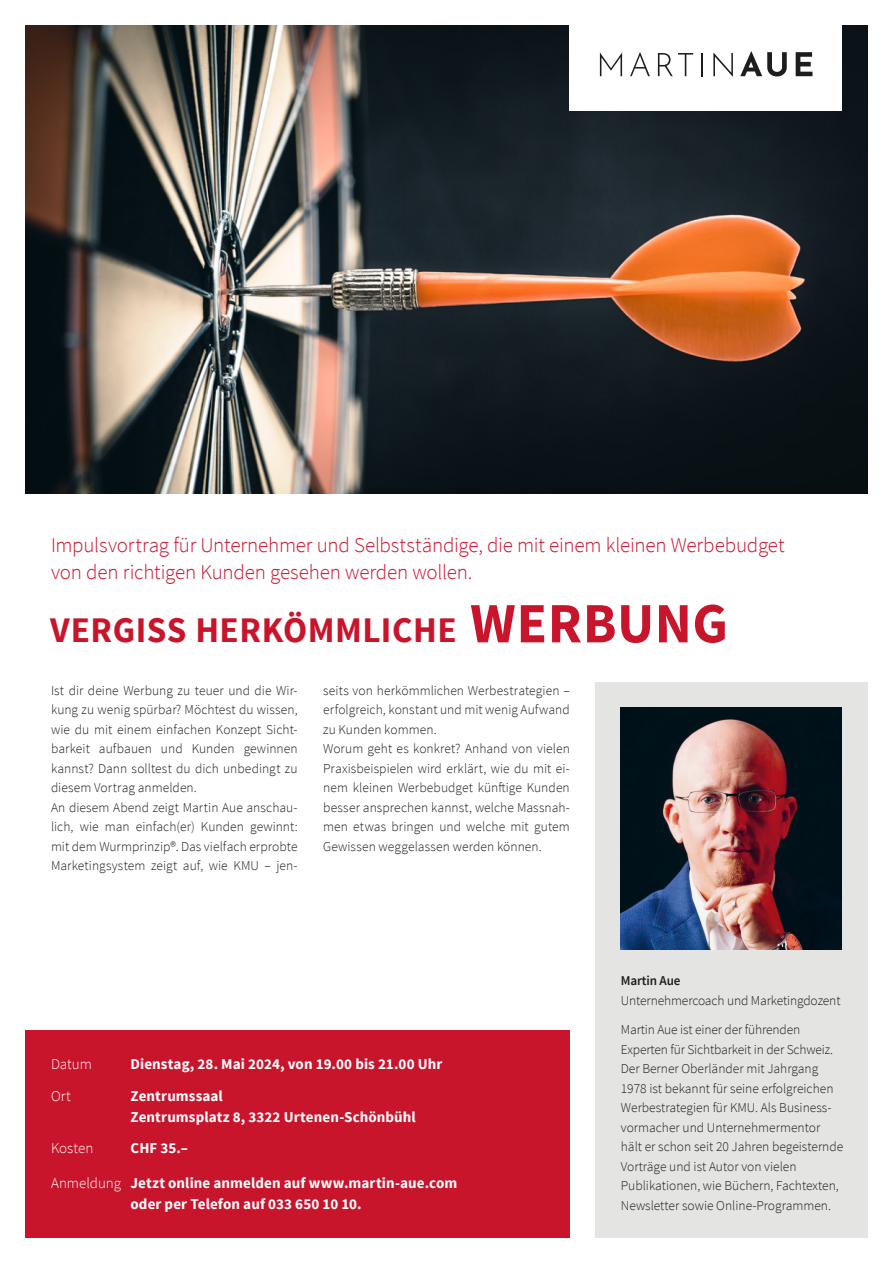
<style>
.page{position:relative;width:893px;height:1263px;background:#fff}
.page>*{position:absolute;margin:0;border:0;box-sizing:border-box;transform-origin:0 0}
.t1{font:700 36px "Source Sans Pro";letter-spacing:.015em;color:#c8152b}
.t2{font:300 21px/27px "Source Sans Pro";letter-spacing:-.01em;color:#c8152b}
.t3{font:700 15px/21px "Source Sans Pro";letter-spacing:.005em;color:#fff}
.t4{font:300 15px "Source Sans Pro";color:#fff}
.t5{font:300 13.5px/19.5px "Source Sans Pro";color:#1d1d1b}
.t6{font:600 13.5px "Source Sans Pro";letter-spacing:-.01em;color:#1d1d1b}
.s1{font-size:57px}
.s2{font-weight:300}
</style>
<div class="page">
<img style="left:26px;top:26px;width:841px;height:467px">
<div style="left:26px;top:1029px;width:544px;height:208px;background:#c8152b"></div>
<div style="left:570px;top:0;width:272px;height:110px;background:#fff"></div>
<svg style="left:600px;top:53px;width:22px;height:23px"></svg>
<svg style="left:630px;top:52px;width:20px;height:24px"></svg>
<svg style="left:658px;top:53px;width:35px;height:23px"></svg>
<hr style="left:701px;top:53px;width:2px;height:23px;background:#1d1d1b">
<svg style="left:713px;top:53px;width:20px;height:24px"></svg>
<svg style="left:740px;top:51px;width:47px;height:25px"></svg>
<svg style="left:796px;top:52px;width:16px;height:24px"></svg>
<div style="left:595px;top:682px;width:272px;height:555px;background:#e4e4e3"></div>
<img style="left:621px;top:707px;width:221px;height:243px">
<h2 class="t2" style="left:51px;top:531px;width:735px">Impulsvortrag für Unternehmer und Selbstständige, die mit einem kleinen Werbebudget von den richtigen Kunden gesehen werden wollen.</h2>
<h1 class="t1" style="left:50px;top:607px;width:679px">VERGISS HERKÖMMLICHE <span class="s1">WERBUNG</span></h1>
<p class="t5" style="left:51px;top:681px;width:248px">Ist dir deine Werbung zu teuer und die Wir&shy;kung zu wenig spürbar? Möchtest du wissen, wie du mit einem einfachen Konzept Sicht&shy;barkeit aufbauen und Kunden gewinnen kannst? Dann solltest du dich unbedingt zu diesem Vortrag anmelden.<br>An diesem Abend zeigt Martin Aue anschau&shy;lich, wie man einfach(er) Kunden gewinnt: mit dem Wurmprinzip®. Das vielfach erprobte Marketingsystem zeigt auf, wie KMU – jen-</p>
<p class="t5" style="left:323px;top:680px;width:248px">seits von herkömmlichen Werbestrategien – erfolgreich, konstant und mit wenig Aufwand zu Kunden kommen.<br>Worum geht es konkret? Anhand von vielen Praxisbeispielen wird erklärt, wie du mit ei&shy;nem kleinen Werbebudget künftige Kunden besser ansprechen kannst, welche Massnah&shy;men etwas bringen und welche mit gutem Gewissen weggelassen werden können.</p>
<p class="t4" style="left:51px;top:1055px;width:42px">Datum</p>
<p class="t3" style="left:131px;top:1054px;width:314px">Dienstag, 28. Mai 2024, von 19.00 bis 21.00 Uhr</p>
<p class="t4" style="left:51px;top:1087px;width:21px">Ort</p>
<p class="t3" style="left:131px;top:1086px;width:287px">Zentrumssaal<br>Zentrumsplatz 8, 3322 Urtenen-Schönbühl</p>
<p class="t4" style="left:51px;top:1139px;width:44px">Kosten</p>
<p class="t3" style="left:131px;top:1138px;width:59px">CHF 35.–</p>
<p class="t3" style="left:131px;top:1173px;width:328px;text-indent:-80px"><span class="s2">Anmeldung</span> Jetzt online anmelden auf www.martin-aue.com oder per Telefon auf 033 650 10 10.</p>
<p class="t6" style="left:621px;top:972px;width:61px">Martin Aue</p>
<p class="t5" style="left:621px;top:986px;width:221px;line-height:29.2px">Unternehmercoach und Marketingdozent<br>Martin Aue ist einer der führenden</p>
<p class="t5" style="left:621px;top:1039px;width:224px">Experten für Sichtbarkeit in der Schweiz.<br>Der Berner Oberländer mit Jahrgang 1978 ist bekannt für seine erfolgreichen Werbestrategien für KMU. Als Business&shy;vormacher und Unternehmermentor hält er schon seit 20 Jahren begeisternde Vorträge und ist Autor von vielen Publikationen, wie Büchern, Fachtexten, Newsletter sowie Online-Programmen.</p>
</div>
